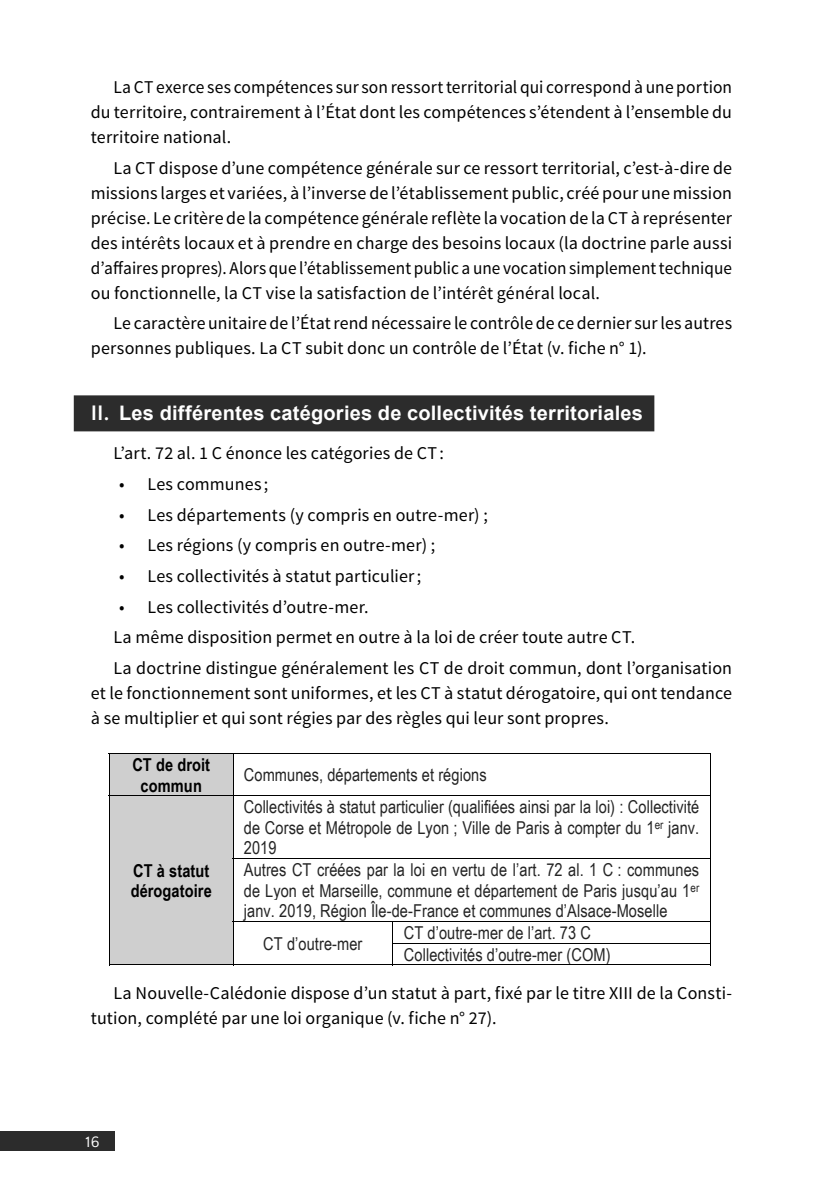
<style>
.page{position:relative;width:823px;height:1191px;background:#fff}
.page>*{position:absolute;margin:0;border:0;box-sizing:border-box;transform-origin:0 0}
.t1{font:700 20px "Arial";letter-spacing:.01em;color:#fff}
.t2{font:18px/25px "Source Sans Pro";letter-spacing:.01em;color:#000}
.t3{font:17.8px/20.8px "Arial Narrow";letter-spacing:.005em;color:#242424}
.t4{font:700 17.8px/20.6px "Arial Narrow";letter-spacing:.005em;color:#000;text-align:center}
.t5{font:16px "Quattrocento Sans";color:#fff}
.s1{font-family:"Quattrocento Sans";font-size:22px}
</style>
<div class="page">
<div style="left:0;top:1131px;width:115px;height:20px;background:#2c2c2c"></div>
<div style="left:74px;top:395px;width:580px;height:36px;background:#2c2c2c"></div>
<div style="left:110px;top:754px;width:123px;height:41px;background:#cfcfcf"></div>
<hr style="left:109px;top:753px;width:601px;height:1px;background:#000">
<hr style="left:109px;top:754px;width:1px;height:41px;background:#000">
<hr style="left:233px;top:754px;width:1px;height:41px;background:#000">
<hr style="left:709px;top:754px;width:1px;height:41px;background:#000">
<div style="left:110px;top:796px;width:123px;height:168px;background:#cfcfcf"></div>
<hr style="left:109px;top:795px;width:601px;height:1px;background:#000">
<hr style="left:109px;top:796px;width:1px;height:62px;background:#000">
<hr style="left:233px;top:796px;width:1px;height:62px;background:#000">
<hr style="left:709px;top:796px;width:1px;height:62px;background:#000">
<hr style="left:233px;top:858px;width:477px;height:1px;background:#000">
<hr style="left:109px;top:859px;width:1px;height:62px;background:#000">
<hr style="left:233px;top:859px;width:1px;height:62px;background:#000">
<hr style="left:709px;top:859px;width:1px;height:62px;background:#000">
<hr style="left:233px;top:921px;width:477px;height:1px;background:#000">
<hr style="left:392px;top:942px;width:318px;height:1px;background:#000">
<svg style="left:109px;top:921px;width:1px;height:43px"></svg>
<hr style="left:109px;top:964px;width:124px;height:1px;background:#000">
<svg style="left:233px;top:922px;width:1px;height:43px"></svg>
<hr style="left:234px;top:964px;width:158px;height:1px;background:#000">
<svg style="left:392px;top:922px;width:1px;height:43px"></svg>
<hr style="left:393px;top:964px;width:316px;height:1px;background:#000">
<p class="t2" style="left:91px;top:76px;width:642px;text-align:justify;text-indent:23px">La CT exerce ses compétences sur son ressort territorial qui correspond à une portion du territoire, contrairement à l’État dont les compétences s’étendent à l’ensemble du territoire national.</p>
<p class="t2" style="left:91px;top:157px;width:642px;text-align:justify;text-indent:23px">La CT dispose d’une compétence générale sur ce ressort territorial, c’est-à-dire de missions larges et variées, à l’inverse de l’établissement public, créé pour une mission précise. Le critère de la compétence générale reflète la vocation de la CT à représenter des intérêts locaux et à prendre en charge des besoins locaux (la doctrine parle aussi d’affaires propres). Alors que l’établissement public a une vocation simplement technique ou fonctionnelle, la CT vise la satisfaction de l’intérêt général local.</p>
<p class="t2" style="left:91px;top:312px;width:642px;text-indent:23px">Le caractère unitaire de l’État rend nécessaire le contrôle de ce dernier sur les autres personnes publiques. La CT subit donc un contrôle de l’État (v. fiche n° 1).</p>
<p class="t1" style="left:91px;top:402px;width:553px"><span class="s1">II.</span> Les différentes catégories de collectivités territoriales</p>
<p class="t2" style="left:113px;top:442px;width:332px">L’art. 72 al. 1 C énonce les catégories de CT :</p>
<p class="t2" style="left:119px;top:473px;width:150px">• Les communes ;</p>
<p class="t2" style="left:119px;top:504px;width:370px">• Les départements (y compris en outre-mer) ;</p>
<p class="t2" style="left:119px;top:534px;width:317px">• Les régions (y compris en outre-mer) ;</p>
<p class="t2" style="left:119px;top:565px;width:303px">• Les collectivités à statut particulier ;</p>
<p class="t2" style="left:113px;top:593px;width:619px;line-height:30.6px;text-indent:6px">• Les collectivités d’outre-mer.<br>La même disposition permet en outre à la loi de créer toute autre CT.<br>La doctrine distingue généralement les CT de droit commun, dont l’organisation</p>
<p class="t2" style="left:91px;top:682px;width:642px">et le fonctionnement sont uniformes, et les CT à statut dérogatoire, qui ont tendance à se multiplier et qui sont régies par des règles qui leur sont propres.</p>
<p class="t4" style="left:132px;top:754px;width:79px">CT de droit commun</p>
<p class="t3" style="left:244px;top:764px;width:244px">Communes, départements et régions</p>
<p class="t3" style="left:244px;top:796px;width:456px">Collectivités à statut particulier (qualifiées ainsi par la loi) : Collectivité de Corse et Métropole de Lyon ; Ville de Paris à compter du 1<sup>er</sup> janv.<br>2019<br>Autres CT créées par la loi en vertu de l’art. 72 al. 1 C : communes de Lyon et Marseille, commune et département de Paris jusqu’au 1<sup>er </sup>janv. 2019, Région Île-de-France et communes d’Alsace-Moselle</p>
<p class="t3" style="left:263px;top:933px;width:101px">CT d’outre-mer</p>
<p class="t3" style="left:403px;top:921px;width:208px;line-height:21.6px">CT d’outre-mer de l’art. 73 C<br>Collectivités d’outre-mer (COM)</p>
<p class="t2" style="left:91px;top:982px;width:642px;text-indent:23px">La Nouvelle-Calédonie dispose d’un statut à part, fixé par le titre XIII de la Consti&shy;tution, complété par une loi organique (v. fiche n° 27).</p>
<p class="t4" style="left:131px;top:859px;width:83px;text-align:left">CT à statut dérogatoire</p>
<p class="t5" style="left:86px;top:1134px;width:16px">16</p>
</div>
